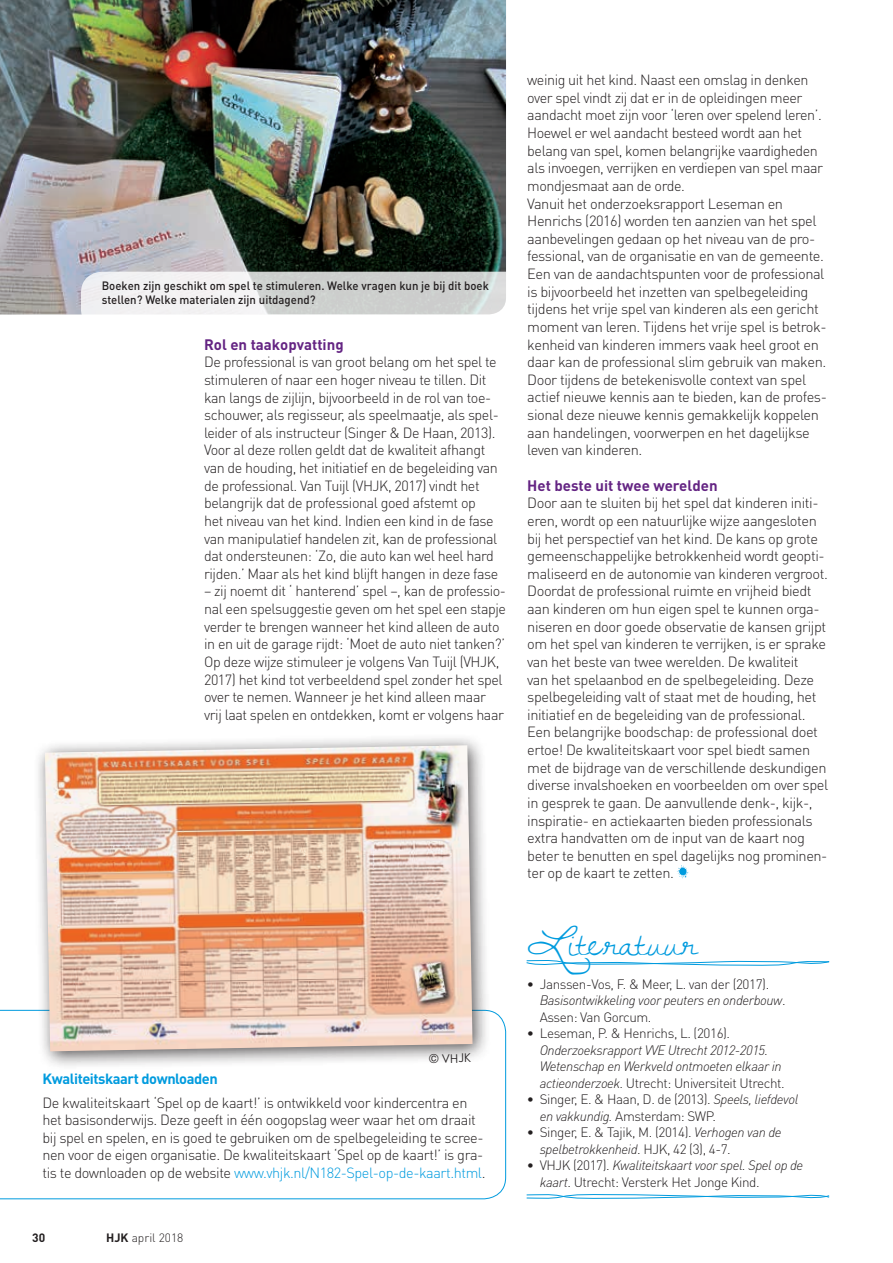
<style>
.page{position:relative;width:893px;height:1263px;background:#fff}
.page>*{position:absolute;margin:0;border:0;box-sizing:border-box;transform-origin:0 0}
.t1{font:39px "Dawningofa New Day";color:#009bde}
.t2{font:700 15px "DIN Pro";color:#642483}
.t3{font:300 14.7px/17.5px "DIN Pro";letter-spacing:-.03em;color:#231f20}
.t4{font:700 14.7px "DIN Pro";letter-spacing:-.03em;color:#009bde}
.t5{font:300 13.5px/16.5px "DIN Pro";letter-spacing:-.03em;color:#231f20}
.t6{font:italic 300 13.5px/16.5px "DIN";letter-spacing:-.03em;color:#231f20}
.t7{font:500 12px/14.4px "DIN Pro";color:#231f20;scale:.95 1}
.t8{font:300 12px "DIN Pro";color:#231f20}
.t9{font:12px "Century Gothic";color:#231f20}
.t10{font:700 12px "DIN Pro";color:#231f20}
.s1{color:#009bde}
.s2{font-weight:700}
.s3{font-family:"DIN Pro";font-style:normal}
.s4{font-family:"DIN";font-style:italic}
</style>
<div class="page">
<svg style="left:526px;top:1194px;width:304px;height:5px"></svg>
<svg style="left:526px;top:960px;width:304px;height:6px"></svg>
<svg style="left:0;top:1010px;width:506px;height:189px"></svg>
<div style="left:33px;top:733px;width:458px;height:337px;background:#231f20;opacity:.75"></div>
<img style="left:45px;top:745px;width:427px;height:306px">
<img style="left:0;top:0;width:506px;height:314px">
<svg style="left:81px;top:272px;width:446px;height:59px"></svg>
<svg style="left:677px;top:865px;width:12px;height:13px"></svg>
<p class="t7" style="left:102px;top:278px;width:409px">Boeken zijn geschikt om spel te stimuleren. Welke vragen kun je bij dit boek stellen? Welke materialen zijn uitdagend?</p>
<p class="t2" style="left:204px;top:334px;width:141px">Rol en taakopvatting</p>
<p class="t3" style="left:204px;top:353px;width:296px">De professional is van groot belang om het spel te stimuleren of naar een hoger niveau te tillen. Dit kan langs de zijlijn, bijvoorbeeld in de rol van toe&shy;schouwer, als regisseur, als speelmaatje, als spel&shy;leider of als instructeur (Singer &amp; De Haan, 2013).<br>Voor al deze rollen geldt dat de kwaliteit afhangt van de houding, het initiatief en de begeleiding van de professional. Van Tuijl (VHJK, 2017) vindt het belangrijk dat de professional goed afstemt op het niveau van het kind. Indien een kind in de fase van manipulatief handelen zit, kan de professional dat ondersteunen: ‘Zo, die auto kan wel heel hard rijden.’ Maar als het kind blijft hangen in deze fase</p>
<p class="t3" style="left:204px;top:582px;width:303px">– zij noemt dit ‘ hanterend’ spel –, kan de professio&shy;nal een spelsuggestie geven om het spel een stapje verder te brengen wanneer het kind alleen de auto in en uit de garage rijdt: ‘Moet de auto niet tanken?’ Op deze wijze stimuleer je volgens Van Tuijl (VHJK, 2017) het kind tot verbeeldend spel zonder het spel over te nemen. Wanneer je het kind alleen maar vrij laat spelen en ontdekken, komt er volgens haar</p>
<p class="t9" style="left:429px;top:1051px;width:43px;rotate:-1deg">© VHJK</p>
<p class="t4" style="left:43px;top:1068px;width:177px">Kwaliteitskaart downloaden</p>
<p class="t3" style="left:43px;top:1093px;width:444px">De kwaliteitskaart ‘Spel op de kaart!’ is ontwikkeld voor kindercentra en het basisonderwijs. Deze geeft in één oogopslag weer waar het om draait bij spel en spelen, en is goed te gebruiken om de spelbegeleiding te scree&shy;nen voor de eigen organisatie. De kwaliteitskaart ‘Spel op de kaart!’ is gra&shy;tis te downloaden op de website <span class="s1">www.vhjk.nl/N182-Spel-op-de-kaart.html</span>.</p>
<p class="t10" style="left:32px;top:1229px;width:15px">30</p>
<p class="t8" style="left:106px;top:1230px;width:79px"><span class="s2">HJK</span> april 2018</p>
<p class="t3" style="left:527px;top:71px;width:301px">weinig uit het kind. Naast een omslag in denken over spel vindt zij dat er in de opleidingen meer aandacht moet zijn voor ‘leren over spelend leren’.<br>Hoewel er wel aandacht besteed wordt aan het belang van spel, komen belangrijke vaardigheden als invoegen, verrijken en verdiepen van spel maar mondjesmaat aan de orde.<br>Vanuit het onderzoeksrapport Leseman en Henrichs (2016) worden ten aanzien van het spel aanbevelingen gedaan op het niveau van de pro&shy;fessional, van de organisatie en van de gemeente.<br>Een van de aandachtspunten voor de professional is bijvoorbeeld het inzetten van spelbegeleiding tijdens het vrije spel van kinderen als een gericht moment van leren. Tijdens het vrije spel is betrok&shy;kenheid van kinderen immers vaak heel groot en daar kan de professional slim gebruik van maken.<br>Door tijdens de betekenisvolle context van spel actief nieuwe kennis aan te bieden, kan de profes&shy;sional deze nieuwe kennis gemakkelijk koppelen aan handelingen, voorwerpen en het dagelijkse leven van kinderen.</p>
<p class="t2" style="left:527px;top:475px;width:192px">Het beste uit twee werelden</p>
<p class="t3" style="left:527px;top:494px;width:302px">Door aan te sluiten bij het spel dat kinderen initi&shy;ëren, wordt op een natuurlijke wijze aangesloten bij het perspectief van het kind. De kans op grote gemeenschappelijke betrokkenheid wordt geopti&shy;maliseerd en de autonomie van kinderen vergroot.<br>Doordat de professional ruimte en vrijheid biedt aan kinderen om hun eigen spel te kunnen orga&shy;niseren en door goede observatie de kansen grijpt om het spel van kinderen te verrijken, is er sprake van het beste van twee werelden. De kwaliteit<br>van het spelaanbod en de spelbegeleiding. Deze spelbegeleiding valt of staat met de houding, het initiatief en de begeleiding van de professional.<br>Een belangrijke boodschap: de professional doet ertoe! De kwaliteitskaart voor spel biedt samen met de bijdrage van de verschillende deskundigen diverse invalshoeken en voorbeelden om over spel in gesprek te gaan. De aanvullende denk-, kijk-, inspiratie- en actiekaarten bieden professionals extra handvatten om de input van de kaart nog beter te benutten en spel dagelijks nog prominen&shy;ter op de kaart te zetten.</p>
<h1 class="t1" style="left:527px;top:918px;width:172px">Literatuur</h1>
<p class="t5" style="left:527px;top:975px;width:244px">• Janssen-Vos, F. &amp; Meer, L. van der (2017).</p>
<p class="t6" style="left:540px;top:992px;width:247px">Basisontwikkeling voor peuters en onderbouw<span class="s3">.</span></p>
<p class="t5" style="left:540px;top:1008px;width:113px">Assen: Van Gorcum.</p>
<p class="t5" style="left:527px;top:1025px;width:205px">• Leseman, P. &amp; Henrichs, L. (2016).</p>
<p class="t6" style="left:540px;top:1042px;width:243px">Onderzoeksrapport VVE Utrecht 2012-2015.<br>Wetenschap en Werkveld ontmoeten elkaar in</p>
<p class="t5" style="left:540px;top:1074px;width:247px"><span class="s4">actieonderzoek.</span> Utrecht: Universiteit Utrecht.</p>
<p class="t5" style="left:540px;top:1091px;width:260px;text-indent:-13px">• Singer, E. &amp; Haan, D. de (2013). <span class="s4">Speels, liefdevol en vakkundig.</span> Amsterdam: SWP.</p>
<p class="t5" style="left:527px;top:1124px;width:256px">• Singer, E. &amp; Tajik, M. (2014). <span class="s4">Verhogen van de</span></p>
<p class="t6" style="left:540px;top:1141px;width:193px">spelbetrokkenheid<span class="s3">. HJK, 42 (3), 4-7.</span></p>
<p class="t6" style="left:527px;top:1157px;width:278px"><span class="s3">• VHJK (2017).</span> Kwaliteitskaart voor spel. Spel op de</p>
<p class="t5" style="left:540px;top:1173px;width:221px"><span class="s4">kaart</span>. Utrecht: Versterk Het Jonge Kind.</p>
</div>
